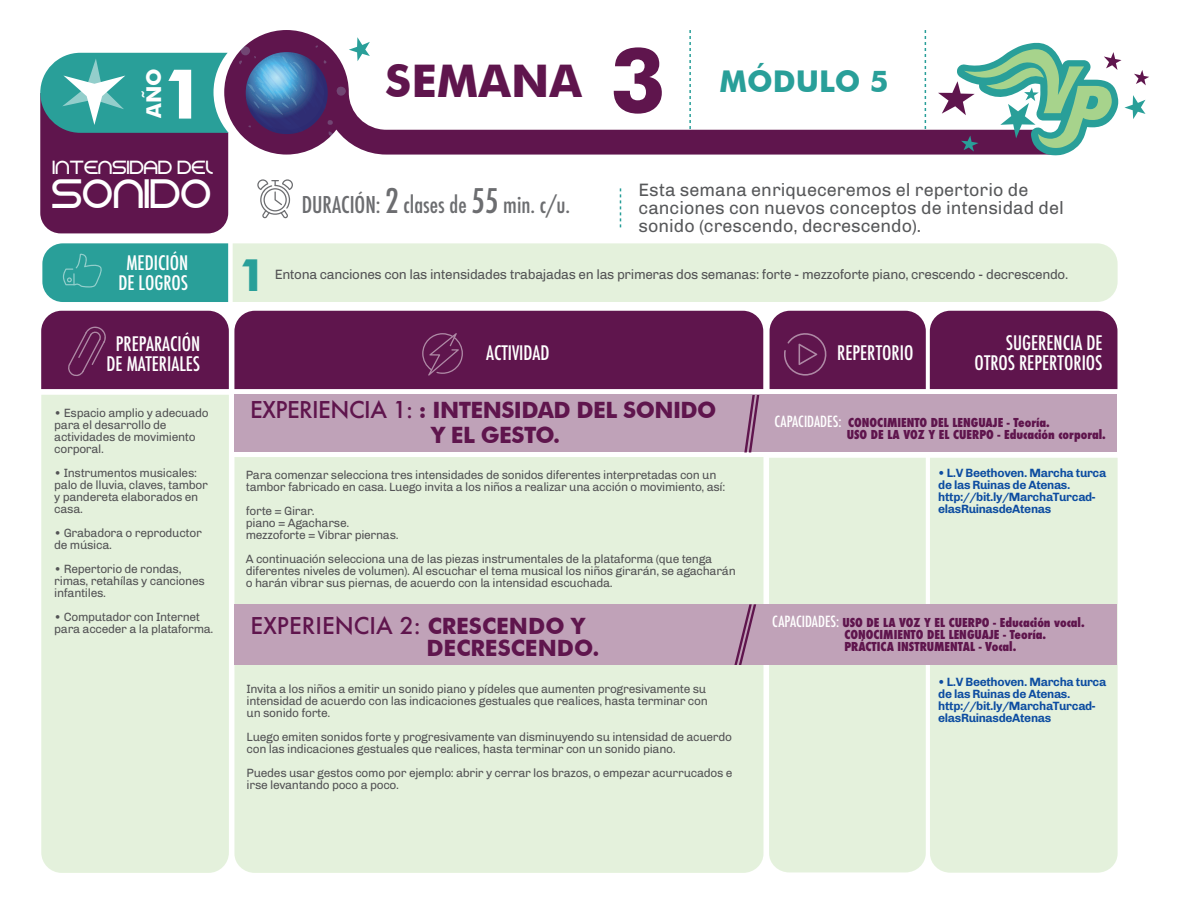
<style>
.page{position:relative;width:1188px;height:918px;background:#fff}
.page>*{position:absolute;margin:0;border:0;box-sizing:border-box;transform-origin:0 0}
.t1{font:700 69px "Futura BT";color:#fff}
.t2{font:700 45px "Futura BT";color:#5f154d}
.t3{font:700 45px "Futura BT";color:#299f99}
.t4{font:42px "Electromagnetic Lungs";color:#fff}
.t5{font:700 30px "Futura BT";color:#299f99}
.t6{font:700 22.5px/25.5px "Futura BT";letter-spacing:-.025em;color:#5f154d}
.t7{font:500 condensed 22.5px "Futura";color:#6c6d70}
.t8{font:500 22.5px "Futura";color:#5f154d}
.t9{font:700 22.5px "Futura BT";color:#5f154d}
.t10{font:700 20.4px "Futura BT";color:#fff}
.t11{font:500 condensed 19.5px/19.5px "Futura";color:#fff;text-align:center}
.t12{font:19.5px "Electromagnetic Lungs";color:#fff}
.t13{font:18px/18px "Chivo";color:#57585a}
.t14{font:13.5px "Chivo";letter-spacing:-.025em;color:#535355}
.t15{font:12px/12px "Chivo";letter-spacing:-.025em;color:#535355}
.t16{font:800 condensed 12px/12px "Futura";color:#5f154d}
.t17{font:700 12px/12px "Chivo";letter-spacing:-.025em;color:#0d4da1}
.s1{font-size:89.4px}
.s2{font-size:33px}
.s3{font-family:"Futura";font-weight:500}
.s4{font-family:"Futura BT";font-weight:700}
.s5{font-weight:500;font-size:15px;color:#fff}
</style>
<div class="page">
<div style="left:769px;top:458px;width:157px;height:414px;background:#e4f1dc"></div>
<div style="left:234px;top:457px;width:530px;height:416px;background:#e4f1dc"></div>
<div style="left:930px;top:458px;width:188px;height:415px;background:#e4f1dc"></div>
<svg style="left:224px;top:30px;width:836px;height:126px"></svg>
<svg style="left:938px;top:41px;width:211px;height:114px"></svg>
<div style="left:233px;top:243px;width:885px;height:59px;background:#e4f1dc"></div>
<div style="left:42px;top:243px;width:186px;height:59px;background:#299f99"></div>
<div style="left:234px;top:395px;width:882px;height:57px;background:#bfa2b8"></div>
<div style="left:41px;top:395px;width:188px;height:478px;background:#e4f1dc"></div>
<svg style="left:257px;top:179px;width:36px;height:39px"></svg>
<div style="left:41px;top:311px;width:722px;height:78px;background:#5f154d"></div>
<div style="left:770px;top:311px;width:347px;height:78px;background:#5f154d"></div>
<div style="left:234px;top:604px;width:882px;height:61px;background:#c0a2b8"></div>
<svg style="left:620px;top:188px;width:1px;height:40px"></svg>
<svg style="left:239px;top:37px;width:131px;height:99px"></svg>
<svg style="left:744px;top:395px;width:15px;height:57px"></svg>
<svg style="left:734px;top:604px;width:22px;height:61px"></svg>
<svg style="left:40px;top:53px;width:189px;height:180px;background:#565775"></svg>
<h2 class="t2" style="left:385px;top:54px;width:282px">SEMANA <span class="s1">3</span></h2>
<h3 class="t10" style="left:142px;top:118px;width:51px;rotate:-90deg">AÑO</h3>
<h1 class="t1" style="left:162px;top:52px;width:45px">1</h1>
<h3 class="t5" style="left:719px;top:63px;width:171px">MÓDULO 5</h3>
<h3 class="t12" style="left:53px;top:156px;width:162px">INTENSIDAD DEL</h3>
<h3 class="t4" style="left:53px;top:171px;width:161px">SONIDO</h3>
<h3 class="t11" style="left:118px;top:253px;width:71px">MEDICIÓN<br>DE LOGROS</h3>
<h3 class="t11" style="left:107px;top:334px;width:95px">PREPARACIÓN<br>DE MATERIALES</h3>
<p class="t15" style="left:54px;top:407px;width:156px">• Espacio amplio y adecuado para el desarrollo de actividades de movimiento corporal.</p>
<p class="t15" style="left:54px;top:467px;width:155px">• Instrumentos musicales: palo de lluvia, claves, tambor y pandereta elaborados en casa.</p>
<p class="t15" style="left:54px;top:527px;width:149px">• Grabadora o reproductor de música.</p>
<p class="t15" style="left:54px;top:563px;width:152px">• Repertorio de rondas, rimas, retahílas y canciones infantiles.</p>
<p class="t15" style="left:54px;top:611px;width:161px">• Computador con Internet para acceder a la plataforma.</p>
<h3 class="t7" style="left:302px;top:190px;width:270px">DURACIÓN: <span class="s2">2</span> clases de <span class="s2">55</span> min. c/u.</h3>
<h3 class="t13" style="left:639px;top:181px;width:427px">Esta semana enriqueceremos el repertorio de canciones con nuevos conceptos de intensidad del sonido (crescendo, decrescendo).</h3>
<h2 class="t3" style="left:238px;top:247px;width:30px">1</h2>
<p class="t14" style="left:275px;top:267px;width:795px">Entona canciones con las intensidades trabajadas en las primeras dos semanas: forte - mezzoforte piano, crescendo - decrescendo.</p>
<h3 class="t11" style="left:486px;top:343px;width:65px">ACTIVIDAD</h3>
<h3 class="t6" style="left:431px;top:397px;width:287px;text-indent:-181px"><span class="s3">EXPERIENCIA 1:</span> : INTENSIDAD DEL SONIDO<br>Y EL GESTO.</h3>
<p class="t15" style="left:246px;top:469px;width:481px">Para comenzar selecciona tres intensidades de sonidos diferentes interpretadas con un tambor fabricado en casa. Luego invita a los niños a realizar una acción o movimiento, así:</p>
<p class="t15" style="left:246px;top:505px;width:154px">forte = Girar.<br>piano = Agacharse. mezzoforte = Vibrar piernas.</p>
<p class="t15" style="left:246px;top:553px;width:491px">A continuación selecciona una de las piezas instrumentales de la plataforma (que tenga diferentes niveles de volumen). Al escuchar el tema musical los niños girarán, se agacharán o harán vibrar sus piernas, de acuerdo con la intensidad escuchada.</p>
<h3 class="t8" style="left:250px;top:610px;width:336px">EXPERIENCIA 2: <span class="s4">CRESCENDO Y</span></h3>
<h3 class="t9" style="left:426px;top:635px;width:175px">DECRESCENDO.</h3>
<p class="t15" style="left:247px;top:683px;width:463px">Invita a los niños a emitir un sonido piano y pídeles que aumenten progresivamente su intensidad de acuerdo con las indicaciones gestuales que realices, hasta terminar con un sonido forte.</p>
<p class="t15" style="left:247px;top:731px;width:487px">Luego emiten sonidos forte y progresivamente van disminuyendo su intensidad de acuerdo con las indicaciones gestuales que realices, hasta terminar con un sonido piano.</p>
<p class="t15" style="left:247px;top:767px;width:487px">Puedes usar gestos como por ejemplo: abrir y cerrar los brazos, o empezar acurrucados e irse levantando poco a poco.</p>
<h3 class="t11" style="left:837px;top:343px;width:78px">REPERTORIO</h3>
<h3 class="t11" style="left:975px;top:334px;width:129px;text-align:right">SUGERENCIA DE<br>OTROS REPERTORIOS</h3>
<p class="t16" style="left:847px;top:416px;width:261px;text-indent:-72px"><span class="s5">CAPACIDADES:</span> CONOCIMIENTO DEL LENGUAJE - Teoría.<br>USO DE LA VOZ Y EL CUERPO - Educación corporal.</p>
<p class="t17" style="left:938px;top:466px;width:170px">• L.V Beethoven. Marcha turca de las Ruinas de Atenas. http://bit.ly/MarchaTurcad&shy;elasRuinasdeAtenas</p>
<p class="t16" style="left:844px;top:617px;width:242px;text-indent:-72px"><span class="s5">CAPACIDADES:</span> USO DE LA VOZ Y EL CUERPO - Educación vocal.<br>CONOCIMIENTO DEL LENGUAJE - Teoría.<br>PRÁCTICA INSTRUMENTAL - Vocal.</p>
<p class="t17" style="left:938px;top:676px;width:170px">• L.V Beethoven. Marcha turca de las Ruinas de Atenas. http://bit.ly/MarchaTurcad&shy;elasRuinasdeAtenas</p>
</div>
